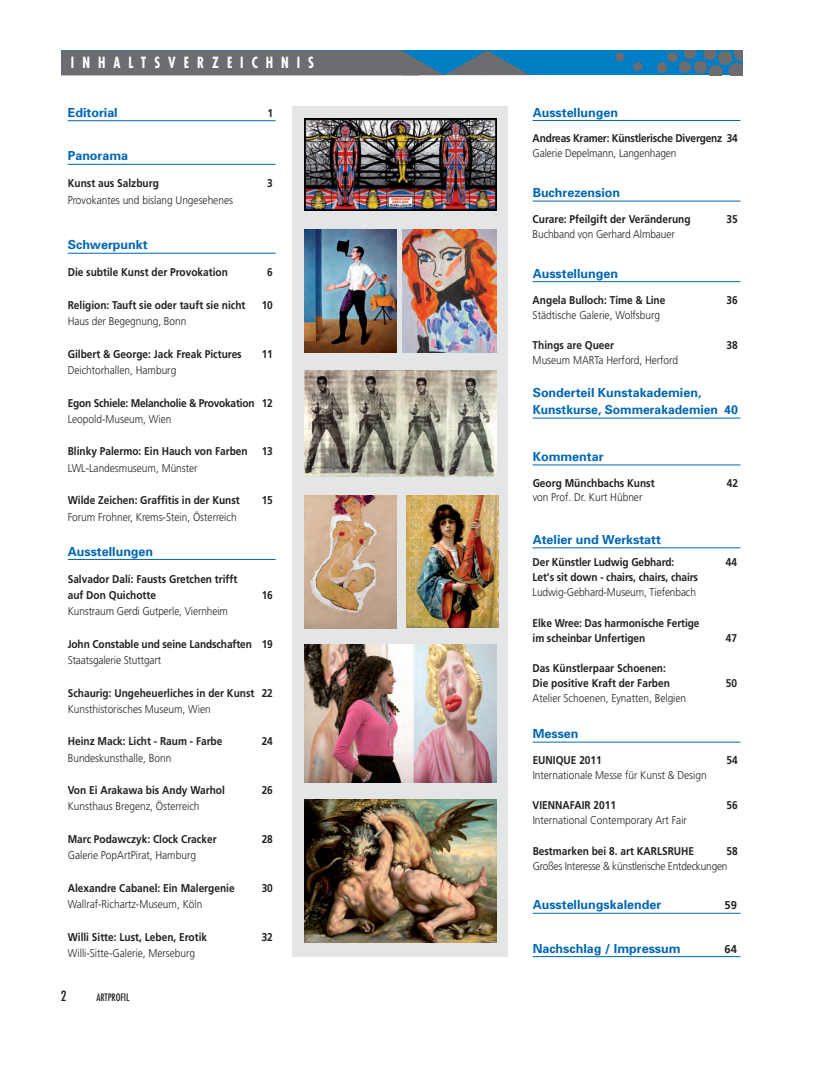
<style>
.page{position:relative;width:815px;height:1074px;background:#fff}
.page>*{position:absolute;margin:0;border:0;box-sizing:border-box;transform-origin:0 0}
.t1{font:700 condensed 15px "Futura";letter-spacing:.6em;color:#fff;scale:.89 1}
.t2{font:condensed 13.75px "Futura";color:#231f20}
.t3{font:700 12.5px/17.6px "Univers";color:#0166b3}
.t4{font:700 11.25px/15.1px "Frutiger";color:#231f20;scale:.9 1}
.t5{font:300 11.25px "Frutiger";color:#231f20;scale:.9 1}
.t6{font:700 11.25px "Frutiger";letter-spacing:-.02em;color:#231f20;scale:.9 1}
.t7{font:300 11.25px "Frutiger";letter-spacing:-.02em;color:#231f20;scale:.9 1}
.t8{font:700 11.25px "Frutiger";color:#231f20}
.t9{font:condensed 10px "Futura";color:#231f20}
</style>
<div class="page">
<div style="left:293px;top:106px;width:215px;height:851px;background:#e4e5e7"></div>
<hr style="left:68px;top:120px;width:208px;height:1px;background:#0166b3">
<hr style="left:68px;top:164px;width:208px;height:1px;background:#0166b3">
<hr style="left:68px;top:253px;width:208px;height:1px;background:#0166b3">
<hr style="left:68px;top:559px;width:208px;height:1px;background:#0166b3">
<div style="left:61px;top:51px;width:682px;height:24px;background:#007ec5"></div>
<div style="left:718px;top:51px;width:14px;height:14px;background:#6c6d70;border-radius:50%"></div>
<div style="left:718px;top:51px;width:14px;height:14px;border:1px solid #6c6d70;border-radius:50%"></div>
<svg style="left:729px;top:51px;width:14px;height:24px"></svg>
<svg style="left:704px;top:51px;width:19px;height:24px"></svg>
<div style="left:694px;top:61px;width:13px;height:12px;background:#6c6d70;border-radius:50%"></div>
<div style="left:694px;top:61px;width:13px;height:12px;border:1px solid #6c6d70;border-radius:50%"></div>
<svg style="left:684px;top:51px;width:12px;height:8px"></svg>
<div style="left:679px;top:61px;width:11px;height:11px;background:#6c6d70;border-radius:50%"></div>
<div style="left:679px;top:61px;width:12px;height:11px;border:1px solid #6c6d70;border-radius:50%"></div>
<div style="left:668px;top:52px;width:9px;height:10px;background:#6c6d70;border-radius:50%"></div>
<div style="left:668px;top:52px;width:9px;height:10px;border:1px solid #6c6d70;border-radius:50%"></div>
<div style="left:657px;top:63px;width:10px;height:9px;background:#6c6d70;border-radius:50%"></div>
<div style="left:657px;top:63px;width:10px;height:10px;border:1px solid #6c6d70;border-radius:50%"></div>
<div style="left:616px;top:53px;width:8px;height:8px;background:#6c6d70;border-radius:50%"></div>
<div style="left:616px;top:53px;width:8px;height:8px;border:1px solid #6c6d70;border-radius:50%"></div>
<div style="left:634px;top:62px;width:8px;height:9px;background:#6c6d70;border-radius:50%"></div>
<div style="left:634px;top:62px;width:8px;height:9px;border:1px solid #6c6d70;border-radius:50%"></div>
<svg style="left:61px;top:50px;width:469px;height:25px;background:#5b6f7c"></svg>
<hr style="left:533px;top:120px;width:208px;height:1px;background:#0166b3">
<hr style="left:533px;top:201px;width:208px;height:1px;background:#0166b3">
<hr style="left:533px;top:281px;width:208px;height:1px;background:#0166b3">
<hr style="left:533px;top:418px;width:208px;height:1px;background:#0166b3">
<hr style="left:533px;top:464px;width:208px;height:1px;background:#0166b3">
<hr style="left:533px;top:547px;width:208px;height:1px;background:#0166b3">
<hr style="left:533px;top:742px;width:208px;height:1px;background:#0166b3">
<hr style="left:533px;top:913px;width:208px;height:1px;background:#0166b3">
<hr style="left:533px;top:956px;width:208px;height:1px;background:#0166b3">
<img style="left:305px;top:799px;width:191px;height:143px">
<img style="left:305px;top:119px;width:191px;height:92px">
<img style="left:305px;top:496px;width:92px;height:132px">
<img style="left:305px;top:644px;width:191px;height:138px">
<img style="left:305px;top:370px;width:191px;height:107px">
<img style="left:305px;top:229px;width:92px;height:124px">
<img style="left:402px;top:229px;width:94px;height:123px">
<img style="left:407px;top:495px;width:92px;height:132px">
<h1 class="t1" style="left:71px;top:53px;width:275px">INHALTSVERZEICHNIS</h1>
<p class="t3" style="left:68px;top:103px;width:52px">Editorial</p>
<p class="t4" style="left:268px;top:105px;width:8px">1</p>
<p class="t3" style="left:68px;top:147px;width:62px">Panorama</p>
<p class="t4" style="left:68px;top:176px;width:103px">Kunst aus Salzburg</p>
<p class="t4" style="left:267px;top:176px;width:8px">3</p>
<p class="t5" style="left:68px;top:193px;width:185px">Provokantes und bislang Ungesehenes</p>
<p class="t3" style="left:68px;top:236px;width:81px">Schwerpunkt</p>
<p class="t4" style="left:68px;top:265px;width:179px">Die subtile Kunst der Provokation</p>
<p class="t4" style="left:267px;top:265px;width:8px">6</p>
<p class="t4" style="left:68px;top:297px;width:199px">Religion: Tauft sie oder tauft sie nicht</p>
<p class="t4" style="left:262px;top:297px;width:14px">10</p>
<p class="t5" style="left:68px;top:315px;width:133px">Haus der Begegnung, Bonn</p>
<p class="t4" style="left:68px;top:346px;width:195px">Gilbert &amp; George: Jack Freak Pictures</p>
<p class="t4" style="left:262px;top:346px;width:14px">11</p>
<p class="t5" style="left:68px;top:364px;width:122px">Deichtorhallen, Hamburg</p>
<p class="t6" style="left:68px;top:396px;width:229px">Egon Schiele: Melancholie &amp; Provokation 12</p>
<p class="t5" style="left:68px;top:412px;width:117px">Leopold-Museum, Wien</p>
<p class="t4" style="left:68px;top:444px;width:229px">Blinky Palermo: Ein Hauch von Farben 13</p>
<p class="t5" style="left:68px;top:461px;width:146px">LWL-Landesmuseum, Münster</p>
<p class="t4" style="left:68px;top:493px;width:193px">Wilde Zeichen: Graffitis in der Kunst</p>
<p class="t4" style="left:262px;top:493px;width:14px">15</p>
<p class="t5" style="left:68px;top:510px;width:189px">Forum Frohner, Krems-Stein, Österreich</p>
<p class="t3" style="left:68px;top:542px;width:87px">Ausstellungen</p>
<p class="t4" style="left:68px;top:570px;width:190px;line-height:16.2px">Salvador Dalí: Fausts Gretchen trifft auf Don Quichotte</p>
<p class="t4" style="left:262px;top:587px;width:14px">16</p>
<p class="t5" style="left:68px;top:605px;width:180px">Kunstraum Gerdi Gutperle, Viernheim</p>
<p class="t4" style="left:68px;top:636px;width:229px">John Constable und seine Landschaften 19</p>
<p class="t5" style="left:68px;top:653px;width:105px">Staatsgalerie Stuttgart</p>
<p class="t4" style="left:68px;top:685px;width:229px">Schaurig: Ungeheuerliches in der Kunst 22</p>
<p class="t5" style="left:68px;top:702px;width:161px">Kunsthistorisches Museum, Wien</p>
<p class="t4" style="left:68px;top:734px;width:173px">Heinz Mack: Licht - Raum - Farbe</p>
<p class="t4" style="left:262px;top:734px;width:14px">24</p>
<p class="t5" style="left:68px;top:751px;width:117px">Bundeskunsthalle, Bonn</p>
<p class="t4" style="left:68px;top:782px;width:176px">Von Ei Arakawa bis Andy Warhol</p>
<p class="t4" style="left:262px;top:782px;width:14px">26</p>
<p class="t5" style="left:68px;top:800px;width:148px">Kunsthaus Bregenz, Österreich</p>
<p class="t4" style="left:68px;top:831px;width:167px">Marc Podawczyk: Clock Cracker</p>
<p class="t4" style="left:262px;top:831px;width:14px">28</p>
<p class="t5" style="left:68px;top:849px;width:144px">Galerie PopArtPirat, Hamburg</p>
<p class="t4" style="left:68px;top:880px;width:187px">Alexandre Cabanel: Ein Malergenie</p>
<p class="t4" style="left:262px;top:880px;width:14px">30</p>
<p class="t5" style="left:68px;top:898px;width:151px">Wallraf-Richartz-Museum, Köln</p>
<p class="t4" style="left:68px;top:929px;width:156px">Willi Sitte: Lust, Leben, Erotik</p>
<p class="t4" style="left:262px;top:929px;width:14px">32</p>
<p class="t5" style="left:68px;top:946px;width:143px">Willi-Sitte-Galerie, Merseburg</p>
<p class="t2" style="left:61px;top:987px;width:7px">2</p>
<p class="t9" style="left:96px;top:991px;width:35px">ARTPROFIL</p>
<p class="t3" style="left:533px;top:103px;width:87px">Ausstellungen</p>
<p class="t6" style="left:533px;top:132px;width:229px">Andreas Kramer: Künstlerische Divergenz 34</p>
<p class="t5" style="left:533px;top:147px;width:161px">Galerie Depelmann, Langenhagen</p>
<p class="t3" style="left:533px;top:183px;width:89px">Buchrezension</p>
<p class="t4" style="left:533px;top:211px;width:177px">Curare: Pfeilgift der Veränderung</p>
<p class="t4" style="left:727px;top:211px;width:14px">35</p>
<p class="t5" style="left:533px;top:228px;width:159px">Buchband von Gerhard Almbauer</p>
<p class="t3" style="left:533px;top:264px;width:87px">Ausstellungen</p>
<p class="t4" style="left:533px;top:292px;width:149px">Angela Bulloch: Time &amp; Line</p>
<p class="t4" style="left:727px;top:292px;width:14px">36</p>
<p class="t5" style="left:533px;top:308px;width:143px">Städtische Galerie, Wolfsburg</p>
<p class="t4" style="left:533px;top:337px;width:92px">Things are Queer</p>
<p class="t4" style="left:727px;top:337px;width:14px">38</p>
<p class="t5" style="left:533px;top:354px;width:163px">Museum MARTa Herford, Herford</p>
<p class="t3" style="left:533px;top:383px;width:207px">Sonderteil Kunstakademien,<br>Kunstkurse, Sommerakademien 40</p>
<p class="t3" style="left:533px;top:447px;width:72px">Kommentar</p>
<p class="t4" style="left:533px;top:475px;width:137px">Georg Münchbachs Kunst</p>
<p class="t4" style="left:727px;top:475px;width:14px">42</p>
<p class="t5" style="left:533px;top:490px;width:123px">von Prof. Dr. Kurt Hübner</p>
<p class="t3" style="left:533px;top:530px;width:130px">Atelier und Werkstatt</p>
<p class="t4" style="left:533px;top:554px;width:159px">Der Künstler Ludwig Gebhard:</p>
<p class="t4" style="left:726px;top:554px;width:14px">44</p>
<p class="t4" style="left:533px;top:569px;width:185px">Let's sit down - chairs, chairs, chairs</p>
<p class="t5" style="left:533px;top:586px;width:183px">Ludwig-Gebhard-Museum, Tiefenbach</p>
<p class="t4" style="left:533px;top:615px;width:187px">Elke Wree: Das harmonische Fertige im scheinbar Unfertigen</p>
<p class="t4" style="left:726px;top:630px;width:14px">47</p>
<p class="t4" style="left:533px;top:660px;width:154px">Das Künstlerpaar Schoenen:<br>Die positive Kraft der Farben</p>
<p class="t4" style="left:726px;top:675px;width:14px">50</p>
<p class="t5" style="left:533px;top:692px;width:172px">Atelier Schoenen, Eynatten, Belgien</p>
<p class="t3" style="left:533px;top:724px;width:47px">Messen</p>
<p class="t4" style="left:533px;top:752px;width:78px">EUNIQUE 2011</p>
<p class="t4" style="left:727px;top:752px;width:14px">54</p>
<p class="t5" style="left:533px;top:769px;width:195px">Internationale Messe für Kunst &amp; Design</p>
<p class="t4" style="left:533px;top:797px;width:94px">VIENNAFAIR 2011</p>
<p class="t4" style="left:727px;top:797px;width:14px">56</p>
<p class="t5" style="left:533px;top:814px;width:173px">International Contemporary Art Fair</p>
<p class="t4" style="left:533px;top:843px;width:181px">Bestmarken bei 8. art KARLSRUHE</p>
<p class="t4" style="left:727px;top:843px;width:14px">58</p>
<p class="t7" style="left:533px;top:859px;width:218px">Großes Interesse &amp; künstlerische Entdeckungen</p>
<p class="t3" style="left:533px;top:895px;width:130px">Ausstellungskalender</p>
<p class="t8" style="left:725px;top:899px;width:14px">59</p>
<p class="t3" style="left:533px;top:939px;width:149px">Nachschlag / Impressum</p>
<p class="t8" style="left:725px;top:942px;width:14px">64</p>
</div>
